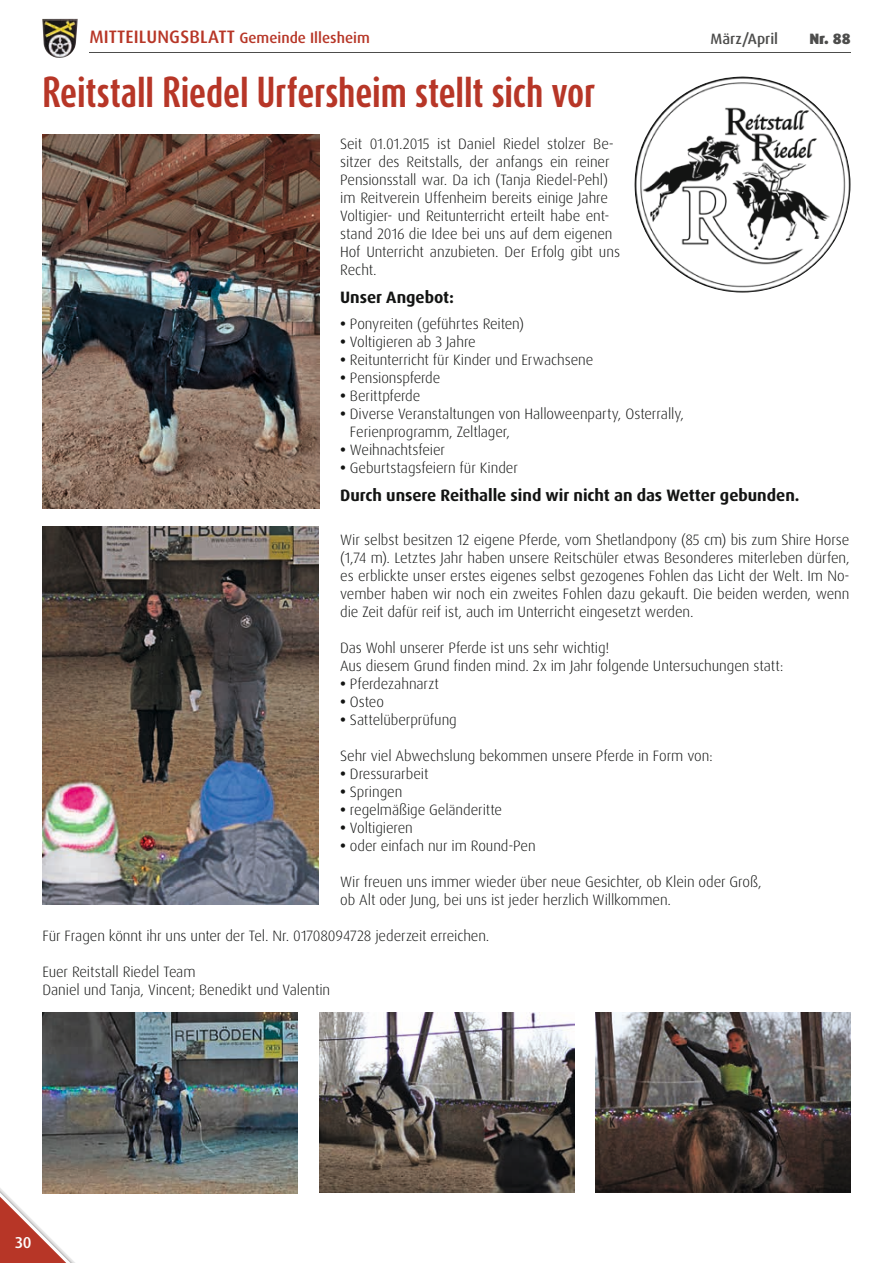
<style>
.page{position:relative;width:893px;height:1263px;background:#fff}
.page>*{position:absolute;margin:0;border:0;box-sizing:border-box;transform-origin:0 0}
.t1{font:700 36px "Dax Compact Pro";letter-spacing:-.005em;color:#b73627}
.t2{font:700 16.5px "Dax Pro";letter-spacing:-.005em;color:#131413}
.t3{font:500 15.75px "Dax Pro";color:#fff}
.t4{font:300 15px/18px "Dax Pro";letter-spacing:-.005em;color:#131413}
.t5{font:500 15px "Dax Pro";color:#b73627}
.t6{font:500 15px "Dax Pro";color:#4d4d4c}
.t7{font:900 15px "Dax Pro";color:#4d4d4c}
.s1{font-size:18px}
.s2{font-weight:700}
</style>
<div class="page">
<img style="left:42px;top:19px;width:36px;height:39px">
<hr style="left:89px;top:52px;width:761px;height:1px;background:#4d4d4c">
<svg style="left:0;top:1175px;width:88px;height:88px"></svg>
<img style="left:634px;top:77px;width:216px;height:216px;border-radius:108px">
<img style="left:43px;top:1013px;width:255px;height:180px">
<img style="left:43px;top:135px;width:276px;height:374px">
<img style="left:43px;top:527px;width:276px;height:378px">
<img style="left:319px;top:1013px;width:255px;height:180px">
<img style="left:595px;top:1013px;width:255px;height:180px">
<p class="t5" style="left:89px;top:28px;width:282px"><span class="s1">MITTEILUNGSBLATT</span> Gemeinde Illesheim</p>
<p class="t6" style="left:710px;top:29px;width:69px">März/April</p>
<p class="t7" style="left:809px;top:29px;width:43px">Nr. 88</p>
<h1 class="t1" style="left:43px;top:68px;width:554px">Reitstall Riedel Urfersheim stellt sich vor</h1>
<p class="t4" style="left:340px;top:134px;width:281px">Seit 01.01.2015 ist Daniel Riedel stolzer Be&shy;sitzer des Reitstalls, der anfangs ein reiner Pensionsstall war. Da ich (Tanja Riedel-Pehl) im Reitverein Uffenheim bereits einige Jahre Voltigier- und Reitunterricht erteilt habe ent&shy;stand 2016 die Idee bei uns auf dem eigenen Hof Unterricht anzubieten. Der Erfolg gibt uns Recht.</p>
<p class="t2" style="left:340px;top:286px;width:115px">Unser Angebot:</p>
<p class="t4" style="left:340px;top:314px;width:185px"><span class="s2">•</span> Ponyreiten (geführtes Reiten)</p>
<p class="t4" style="left:340px;top:332px;width:137px"><span class="s2">•</span> Voltigieren ab 3 Jahre</p>
<p class="t4" style="left:340px;top:350px;width:255px"><span class="s2">•</span> Reitunterricht für Kinder und Erwachsene</p>
<p class="t4" style="left:340px;top:368px;width:102px"><span class="s2">•</span> Pensionspferde</p>
<p class="t4" style="left:340px;top:386px;width:82px"><span class="s2">•</span> Berittpferde</p>
<p class="t4" style="left:350px;top:404px;width:336px;text-indent:-10px"><span class="s2">•</span> Diverse Veranstaltungen von Halloweenparty, Osterrally,<br>Ferienprogramm, Zeltlager,</p>
<p class="t4" style="left:340px;top:440px;width:106px"><span class="s2">•</span> Weihnachtsfeier</p>
<p class="t4" style="left:340px;top:458px;width:179px"><span class="s2">•</span> Geburtstagsfeiern für Kinder</p>
<p class="t2" style="left:340px;top:484px;width:461px">Durch unsere Reithalle sind wir nicht an das Wetter gebunden.</p>
<p class="t4" style="left:340px;top:530px;width:511px;text-align:justify">Wir selbst besitzen 12 eigene Pferde, vom Shetlandpony (85 cm) bis zum Shire Horse (1,74 m). Letztes Jahr haben unsere Reitschüler etwas Besonderes miterleben dürfen, es erblickte unser erstes eigenes selbst gezogenes Fohlen das Licht der Welt. Im No&shy;vember haben wir noch ein zweites Fohlen dazu gekauft. Die beiden werden, wenn die Zeit dafür reif ist, auch im Unterricht eingesetzt werden.</p>
<p class="t4" style="left:340px;top:638px;width:445px">Das Wohl unserer Pferde ist uns sehr wichtig!<br>Aus diesem Grund finden mind. 2x im Jahr folgende Untersuchungen statt:</p>
<p class="t4" style="left:340px;top:674px;width:100px"><span class="s2">•</span> Pferdezahnarzt</p>
<p class="t4" style="left:340px;top:692px;width:45px"><span class="s2">•</span> Osteo</p>
<p class="t4" style="left:340px;top:710px;width:118px"><span class="s2">•</span> Sattelüberprüfung</p>
<p class="t4" style="left:340px;top:746px;width:374px">Sehr viel Abwechslung bekommen unsere Pferde in Form von:</p>
<p class="t4" style="left:340px;top:764px;width:90px"><span class="s2">•</span> Dressurarbeit</p>
<p class="t4" style="left:340px;top:782px;width:64px"><span class="s2">•</span> Springen</p>
<p class="t4" style="left:340px;top:800px;width:164px"><span class="s2">•</span> regelmäßige Geländeritte</p>
<p class="t4" style="left:340px;top:818px;width:74px"><span class="s2">•</span> Voltigieren</p>
<p class="t4" style="left:340px;top:836px;width:197px"><span class="s2">•</span> oder einfach nur im Round-Pen</p>
<p class="t4" style="left:340px;top:872px;width:423px">Wir freuen uns immer wieder über neue Gesichter, ob Klein oder Groß, ob Alt oder Jung, bei uns ist jeder herzlich Willkommen.</p>
<p class="t4" style="left:43px;top:926px;width:448px">Für Fragen könnt ihr uns unter der Tel. Nr. 01708094728 jederzeit erreichen.</p>
<p class="t4" style="left:43px;top:962px;width:289px">Euer Reitstall Riedel Team<br>Daniel und Tanja, Vincent; Benedikt und Valentin</p>
<p class="t3" style="left:15px;top:1232px;width:18px">30</p>
</div>
